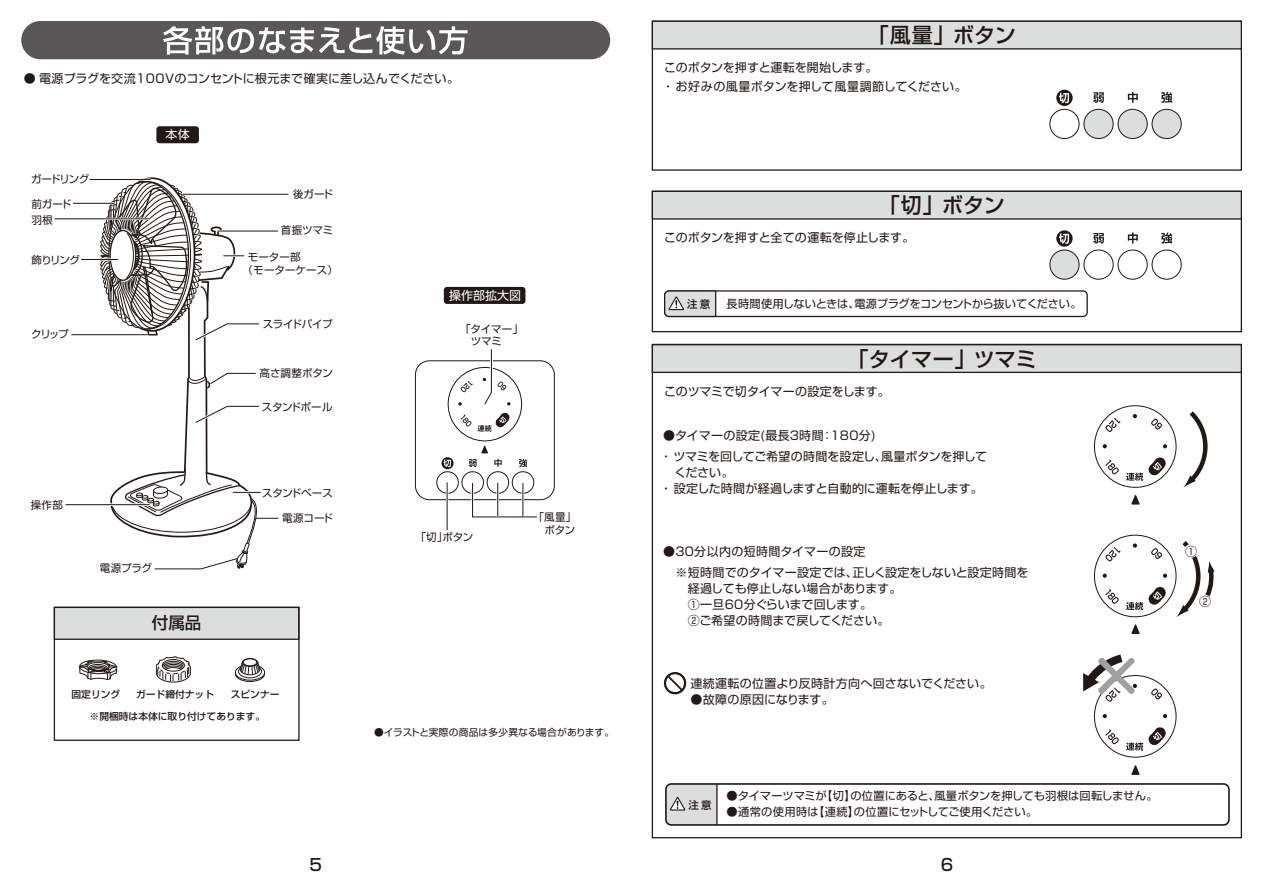
<style>
.page{position:relative;width:1263px;height:893px;background:#fff}
.page>*{position:absolute;margin:0;border:0;box-sizing:border-box;transform-origin:0 0}
.t1{font:500 21px "Shin Go Pro";letter-spacing:.005em;color:#221815}
.t2{font:500 16.5px "Shin Go Pro";color:#221815}
.t3{font:12px/15.8px "Shin Go Pro";color:#221815}
.t4{font:12px/21px "Shin Go Pro";letter-spacing:.02em;color:#221815}
.t5{font:12px "Shin Go Pro";letter-spacing:.025em;color:#221815}
.t6{font:12px "Shin Go Pro";letter-spacing:-.02em;color:#221815}
.t7{font:12px "Shin Go Pro";color:#fff}
.t8{font:11.25px "Shin Go Pro";letter-spacing:-.015em;color:#221815}
.t9{font:10.5px/12.8px "Shin Go Pro";letter-spacing:-.015em;color:#221815}
.t10{font:10.5px/12.8px "Shin Go Pro";letter-spacing:.005em;color:#221815}
.t11{font:500 10.5px "Shin Go Pro";color:#221815}
.t12{font:500 9.75px "Shin Go Pro";color:#221815}
.t13{font:9.75px "Shin Go Pro";letter-spacing:.005em;color:#221815}
</style>
<div class="page">
<div style="left:512px;top:471px;width:22px;height:23px;border:1px solid #221815;border-radius:50%"></div>
<svg style="left:519px;top:459px;width:8px;height:8px"></svg>
<hr style="left:90px;top:179px;width:61px;height:1px;background:#221815">
<hr style="left:73px;top:203px;width:41px;height:1px;background:#221815">
<hr style="left:71px;top:334px;width:77px;height:1px;background:#221815">
<hr style="left:54px;top:218px;width:96px;height:1px;background:#221815">
<hr style="left:81px;top:259px;width:37px;height:1px;background:#221815">
<hr style="left:66px;top:504px;width:83px;height:1px;background:#221815">
<div style="left:21px;top:21px;width:589px;height:38px;background:#595757;border-radius:19px"></div>
<div style="left:54px;top:607px;width:245px;height:32px;background:#dcdddd"></div>
<svg style="left:235px;top:658px;width:30px;height:24px"></svg>
<svg style="left:79px;top:659px;width:39px;height:21px"></svg>
<svg style="left:156px;top:656px;width:35px;height:27px"></svg>
<div style="left:54px;top:607px;width:246px;height:33px;border:1px solid #221815"></div>
<div style="left:54px;top:607px;width:246px;height:134px;border:1px solid #221815"></div>
<div style="left:471px;top:482px;width:53px;height:36px;border:2px solid #fff"></div>
<svg style="left:523px;top:516px;width:14px;height:2px"></svg>
<div style="left:444px;top:287px;width:81px;height:17px;background:#221815;border-radius:3px"></div>
<svg style="left:98px;top:26px;width:412px;height:544px"></svg>
<svg style="left:1183px;top:411px;width:25px;height:77px"></svg>
<svg style="left:1176px;top:541px;width:39px;height:76px"></svg>
<div style="left:1184px;top:544px;width:14px;height:14px;background:#fff;border-radius:50%"></div>
<svg style="left:664px;top:672px;width:22px;height:22px"></svg>
<div style="left:1094px;top:405px;width:82px;height:83px;border:1px solid #221815;border-radius:50%"></div>
<svg style="left:1151px;top:418px;width:11px;height:12px"></svg>
<svg style="left:1105px;top:418px;width:15px;height:14px"></svg>
<svg style="left:1105px;top:459px;width:14px;height:16px"></svg>
<svg style="left:1163px;top:444px;width:4px;height:4px"></svg>
<svg style="left:1133px;top:414px;width:4px;height:4px"></svg>
<svg style="left:1103px;top:444px;width:4px;height:4px"></svg>
<svg style="left:1126px;top:457px;width:40px;height:24px"></svg>
<div style="left:1094px;top:535px;width:82px;height:82px;border:1px solid #221815;border-radius:50%"></div>
<svg style="left:1151px;top:548px;width:12px;height:11px"></svg>
<svg style="left:1105px;top:547px;width:15px;height:15px"></svg>
<svg style="left:1105px;top:589px;width:14px;height:15px"></svg>
<svg style="left:1163px;top:574px;width:4px;height:4px"></svg>
<svg style="left:1133px;top:543px;width:4px;height:5px"></svg>
<svg style="left:1103px;top:574px;width:4px;height:4px"></svg>
<svg style="left:1126px;top:587px;width:40px;height:23px"></svg>
<svg style="left:1151px;top:688px;width:11px;height:12px"></svg>
<svg style="left:1105px;top:729px;width:14px;height:16px"></svg>
<svg style="left:1163px;top:714px;width:4px;height:4px"></svg>
<svg style="left:1103px;top:714px;width:4px;height:4px"></svg>
<svg style="left:1126px;top:727px;width:40px;height:24px"></svg>
<svg style="left:1083px;top:654px;width:54px;height:48px"></svg>
<div style="left:652px;top:21px;width:590px;height:29px;background:#dcdddd;border:1px solid #221815"></div>
<div style="left:652px;top:191px;width:590px;height:29px;background:#dcdddd;border:1px solid #221815"></div>
<div style="left:652px;top:344px;width:590px;height:29px;background:#dcdddd;border:1px solid #221815"></div>
<div style="left:664px;top:290px;width:424px;height:27px;border:1px solid #221815;border-radius:4px"></div>
<svg style="left:664px;top:290px;width:53px;height:28px"></svg>
<div style="left:665px;top:783px;width:565px;height:43px;border:2px solid #221815;border-radius:5px"></div>
<svg style="left:666px;top:784px;width:50px;height:41px;background:#cdcdcc"></svg>
<svg style="left:1131px;top:495px;width:8px;height:10px"></svg>
<svg style="left:1131px;top:624px;width:8px;height:10px"></svg>
<svg style="left:1131px;top:765px;width:8px;height:10px"></svg>
<hr style="left:716px;top:784px;width:1px;height:41px;background:#221815">
<div style="left:1049px;top:109px;width:30px;height:30px;border:1px solid #221815;border-radius:50%"></div>
<div style="left:1084px;top:109px;width:29px;height:30px;background:#dcdddd;border-radius:50%"></div>
<div style="left:1083px;top:109px;width:30px;height:30px;border:1px solid #221815;border-radius:50%"></div>
<div style="left:1118px;top:109px;width:29px;height:30px;background:#dcdddd;border-radius:50%"></div>
<div style="left:1117px;top:109px;width:31px;height:30px;border:1px solid #221815;border-radius:50%"></div>
<div style="left:1152px;top:109px;width:29px;height:30px;background:#dcdddd;border-radius:50%"></div>
<div style="left:1151px;top:109px;width:31px;height:30px;border:1px solid #221815;border-radius:50%"></div>
<svg style="left:1093px;top:92px;width:11px;height:11px"></svg>
<svg style="left:1128px;top:92px;width:10px;height:11px"></svg>
<svg style="left:1161px;top:92px;width:11px;height:11px"></svg>
<svg style="left:1056px;top:90px;width:17px;height:16px"></svg>
<svg style="left:1059px;top:93px;width:10px;height:10px"></svg>
<div style="left:1050px;top:250px;width:29px;height:29px;background:#dcdddd;border-radius:50%"></div>
<div style="left:1049px;top:250px;width:30px;height:30px;border:1px solid #221815;border-radius:50%"></div>
<div style="left:1083px;top:250px;width:30px;height:30px;border:1px solid #221815;border-radius:50%"></div>
<div style="left:1117px;top:250px;width:31px;height:30px;border:1px solid #221815;border-radius:50%"></div>
<div style="left:1151px;top:250px;width:31px;height:30px;border:1px solid #221815;border-radius:50%"></div>
<svg style="left:1093px;top:233px;width:11px;height:10px"></svg>
<svg style="left:1128px;top:233px;width:10px;height:10px"></svg>
<svg style="left:1161px;top:233px;width:11px;height:11px"></svg>
<svg style="left:1056px;top:230px;width:17px;height:17px"></svg>
<svg style="left:1059px;top:233px;width:10px;height:11px"></svg>
<p class="t3" style="left:24px;top:69px;width:437px">● 電源プラグを交流100Vのコンセントに根元まで確実に差し込んでください。</p>
<p class="t9" style="left:31px;top:171px;width:60px">ガードリング</p>
<p class="t9" style="left:31px;top:194px;width:41px;line-height:16.2px">前ガード羽根</p>
<p class="t9" style="left:31px;top:252px;width:50px">飾りリング</p>
<p class="t9" style="left:31px;top:326px;width:39px">クリップ</p>
<p class="t7" style="left:165px;top:125px;width:26px">本体</p>
<p class="t9" style="left:31px;top:497px;width:34px">操作部</p>
<p class="t9" style="left:100px;top:560px;width:54px">電源プラグ</p>
<h2 class="t2" style="left:152px;top:609px;width:51px">付属品</h2>
<p class="t9" style="left:293px;top:186px;width:41px">後ガード</p>
<p class="t9" style="left:281px;top:223px;width:54px">首振ツマミ</p>
<p class="t10" style="left:243px;top:249px;width:97px;text-indent:5px">モーター部<br>（モーターケース）</p>
<p class="t9" style="left:263px;top:316px;width:72px">スライドパイプ</p>
<p class="t9" style="left:260px;top:365px;width:75px">高さ調整ボタン</p>
<p class="t9" style="left:262px;top:399px;width:72px">スタンドポール</p>
<p class="t9" style="left:262px;top:485px;width:72px">スタンドベース</p>
<p class="t9" style="left:282px;top:510px;width:52px">電源コード</p>
<p class="t12" style="left:72px;top:686px;width:50px">固定リング</p>
<p class="t12" style="left:136px;top:686px;width:79px">ガード締付ナット</p>
<p class="t12" style="left:231px;top:686px;width:50px">スピンナー</p>
<p class="t12" style="left:90px;top:708px;width:177px">※開梱時は本体に取り付けてあります。</p>
<p class="t7" style="left:449px;top:286px;width:73px">操作部拡大図</p>
<p class="t9" style="left:471px;top:321px;width:54px;text-indent:-11px">「タイマー」ツマミ</p>
<p class="t9" style="left:415px;top:529px;width:59px">「切」ボタン</p>
<p class="t9" style="left:533px;top:509px;width:44px;text-align:right">「風量」ボタン</p>
<p class="t13" style="left:374px;top:724px;width:242px">●イラストと実際の商品は多少異なる場合があります。</p>
<p class="t6" style="left:664px;top:58px;width:215px">このボタンを押すと運転を開始します。</p>
<h1 class="t1" style="left:868px;top:18px;width:150px">「風量」ボタン</h1>
<p class="t4" style="left:662px;top:75px;width:306px">・ お好みの風量ボタンを押して風量調節してください。</p>
<h1 class="t1" style="left:879px;top:188px;width:128px">「切」ボタン</h1>
<p class="t3" style="left:664px;top:228px;width:252px">このボタンを押すと全ての運転を停止します。</p>
<p class="t11" style="left:687px;top:296px;width:25px">注意</p>
<p class="t8" style="left:727px;top:295px;width:357px">長時間使用しないときは、電源プラグをコンセントから抜いてください。</p>
<h1 class="t1" style="left:847px;top:341px;width:191px">「タイマー」ツマミ</h1>
<p class="t3" style="left:664px;top:382px;width:227px">このツマミで切タイマーの設定をします。</p>
<p class="t3" style="left:660px;top:424px;width:328px;line-height:21px">●タイマーの設定(最長３時間：180分)<br>・ ツマミを回してご希望の時間を設定し、風量ボタンを押して</p>
<p class="t3" style="left:660px;top:463px;width:324px">　ください。<br>・ 設定した時間が経過しますと自動的に運転を停止します。</p>
<p class="t4" style="left:663px;top:540px;width:367px">●30分以内の短時間タイマーの設定<br>　※短時間でのタイマー設定では、正しく設定をしないと設定時間を</p>
<p class="t3" style="left:663px;top:579px;width:240px">　　経過しても停止しない場合があります。　　①一旦60分ぐらいまで回します。<br>　　②ご希望の時間まで戻してください。</p>
<p class="t5" style="left:690px;top:674px;width:303px">連続運転の位置より反時計方向へ回さないでください。</p>
<p class="t3" style="left:690px;top:690px;width:145px">●故障の原因になります。</p>
<p class="t11" style="left:688px;top:796px;width:25px">注意</p>
<p class="t8" style="left:726px;top:787px;width:433px">●タイマーツマミが【切】の位置にあると、風量ボタンを押しても羽根は回転しません。</p>
<p class="t8" style="left:726px;top:803px;width:312px">●通常の使用時は【連続】の位置にセットしてご使用ください。</p>
<h2 class="t2" style="left:309px;top:851px;width:14px">5</h2>
<h2 class="t2" style="left:941px;top:851px;width:14px">6</h2>
<p class="t3" style="left:1185px;top:542px;width:13px">①</p>
<p class="t3" style="left:1199px;top:592px;width:13px">②</p>
</div>
